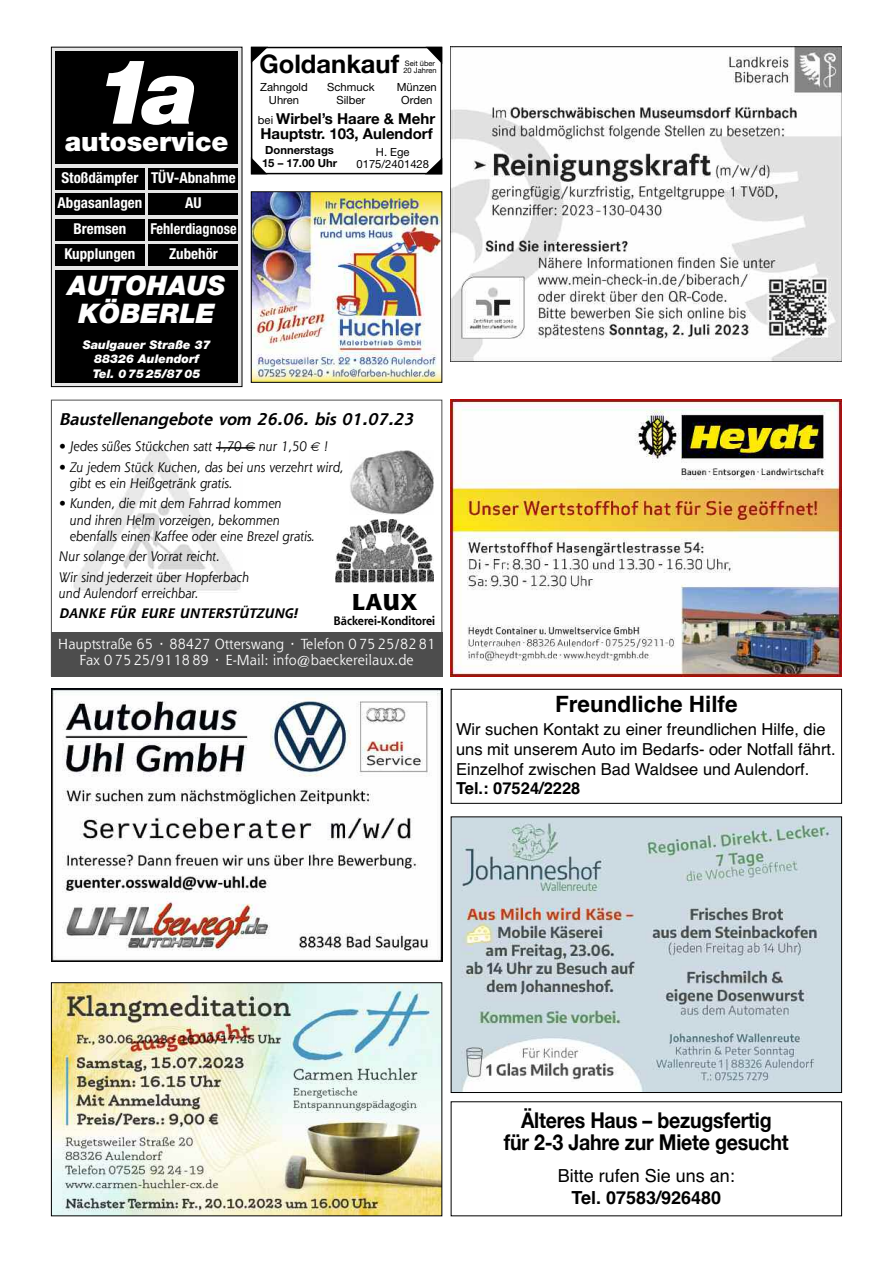
<style>
.page{position:relative;width:893px;height:1263px;background:#fff}
.page>*{position:absolute;margin:0;border:0;box-sizing:border-box;transform-origin:0 0}
.t1{font:italic 900 90px "Helvetica Neue";color:#fff}
.t2{font:italic 900 27px/28.5px "Helvetica Neue";color:#fff;text-align:center}
.t3{font:900 27px "Helvetica Neue";color:#fff}
.t4{font:700 25.5px "Helvetica Neue";color:#000}
.t5{font:700 22.5px "Helvetica";color:#000}
.t6{font:800 22.5px "Shannon";color:#000;scale:1.05 1}
.t7{font:700 21.75px/22.5px "Helvetica Neue";letter-spacing:-.01em;color:#000;text-align:center;scale:.9 1}
.t8{font:18px "Helvetica";color:#000}
.t9{font:700 18px "Helvetica";color:#000}
.t10{font:16.5px/19.8px "Helvetica";color:#000}
.t11{font:italic 700 16.5px "Shannon";color:#000}
.t12{font:700 16.5px "Helvetica";color:#000}
.t13{font:700 condensed 15px/25.5px "Helvetica Neue";color:#fff}
.t14{font:700 15px/15px "Helvetica Neue";color:#000}
.t15{font:700 condensed 15px "Helvetica Neue";color:#fff;scale:.95 1}
.t16{font:14.25px/16.8px "Shannon";color:#fff;text-align:center}
.t17{font:italic 13.5px/16.2px "Shannon";color:#000}
.t18{font:italic 700 13.5px "Shannon";color:#000}
.t19{font:italic 900 12px/14.4px "Helvetica Neue";color:#fff;text-align:center}
.t20{font:700 12px "Shannon";color:#000;scale:.93 1}
.t21{font:11.25px/12.8px "Helvetica Neue";color:#000;text-align:center}
.t22{font:700 11.25px/12.8px "Helvetica Neue";color:#000}
.t23{font:7.5px/7.5px "Helvetica Neue";color:#000}
.s1{font-weight:400;font-size:11.25px}
</style>
<div class="page">
<img style="left:51px;top:689px;width:391px;height:272px">
<img style="left:350px;top:450px;width:83px;height:65px">
<img style="left:73px;top:444px;width:168px;height:147px">
<div style="left:51px;top:632px;width:391px;height:44px;background:#4d4d4d"></div>
<img style="left:335px;top:519px;width:98px;height:63px">
<hr style="left:216px;top:447px;width:39px;height:2px;background:#000">
<img style="left:451px;top:400px;width:391px;height:276px">
<div style="left:451px;top:689px;width:391px;height:115px;border:1px solid #000"></div>
<div style="left:251px;top:47px;width:191px;height:127px;border:2px solid #000"></div>
<svg style="left:251px;top:47px;width:17px;height:16px"></svg>
<svg style="left:251px;top:157px;width:16px;height:17px"></svg>
<svg style="left:425px;top:158px;width:17px;height:16px"></svg>
<svg style="left:426px;top:47px;width:16px;height:17px"></svg>
<div style="left:52px;top:48px;width:190px;height:338px;background:#e6e6e6"></div>
<div style="left:51px;top:47px;width:191px;height:340px;border:1px solid #000"></div>
<div style="left:55px;top:51px;width:183px;height:113px;background:#000"></div>
<div style="left:55px;top:168px;width:90px;height:21px;background:#000"></div>
<div style="left:149px;top:168px;width:89px;height:21px;background:#000"></div>
<div style="left:55px;top:193px;width:90px;height:22px;background:#000"></div>
<div style="left:149px;top:193px;width:89px;height:22px;background:#000"></div>
<div style="left:55px;top:219px;width:90px;height:21px;background:#000"></div>
<div style="left:149px;top:219px;width:89px;height:21px;background:#000"></div>
<div style="left:55px;top:244px;width:90px;height:22px;background:#000"></div>
<div style="left:55px;top:270px;width:183px;height:113px;background:#000"></div>
<div style="left:149px;top:244px;width:89px;height:22px;background:#000"></div>
<img style="left:451px;top:47px;width:391px;height:314px">
<img style="left:253px;top:193px;width:187px;height:188px">
<div style="left:251px;top:191px;width:191px;height:192px;border:1px solid #000"></div>
<img style="left:53px;top:984px;width:387px;height:230px">
<div style="left:51px;top:982px;width:391px;height:234px;border:1px solid #000"></div>
<img style="left:453px;top:818px;width:387px;height:273px">
<div style="left:451px;top:816px;width:391px;height:277px;border:1px solid #000"></div>
<svg style="left:245px;top:447px;width:10px;height:2px"></svg>
<h1 class="t1" style="left:94px;top:59px;width:106px">1a</h1>
<h2 class="t3" style="left:65px;top:131px;width:165px">autoservice</h2>
<p class="t13" style="left:58px;top:166px;width:180px">Stoßdämpfer TÜV-Abnahme<br>Abgasanlagen</p>
<p class="t13" style="left:185px;top:191px;width:18px">AU</p>
<p class="t13" style="left:74px;top:217px;width:54px">Bremsen</p>
<p class="t15" style="left:150px;top:223px;width:92px">Fehlerdiagnose</p>
<p class="t13" style="left:65px;top:242px;width:72px">Kupplungen</p>
<h2 class="t2" style="left:68px;top:273px;width:159px">AUTOHAUS<br>KÖBERLE</h2>
<p class="t19" style="left:83px;top:338px;width:130px">Saulgauer Straße 37<br>88326 Aulendorf<br>Tel. 0 7525/8705</p>
<p class="t13" style="left:169px;top:242px;width:50px">Zubehör</p>
<h3 class="t4" style="left:259px;top:48px;width:141px">Goldankauf</h3>
<p class="t14" style="left:258px;top:111px;width:179px"><span class="s1">bei</span> Wirbel’s Haare &amp; Mehr<br>Hauptstr. 103, Aulendorf</p>
<p class="t22" style="left:262px;top:145px;width:77px">Donnerstags<br>15 – 17.00 Uhr</p>
<p class="t23" style="left:403px;top:60px;width:35px">Seit über<br>20 Jahren</p>
<p class="t21" style="left:260px;top:82px;width:49px">Zahngold<br>Uhren</p>
<p class="t21" style="left:327px;top:82px;width:49px">Schmuck<br>Silber</p>
<p class="t21" style="left:397px;top:82px;width:42px">Münzen<br>Orden</p>
<p class="t21" style="left:357px;top:146px;width:74px">H. Ege<br>0175/2401428</p>
<p class="t11" style="left:59px;top:413px;width:360px">Baustellenangebote vom 26.06. bis 01.07.23</p>
<p class="t17" style="left:59px;top:440px;width:184px">• Jedes süßes Stückchen satt 1,70</p>
<p class="t17" style="left:259px;top:440px;width:49px">nur 1,50</p>
<p class="t17" style="left:324px;top:440px;width:5px">!</p>
<p class="t17" style="left:70px;top:460px;width:275px;text-indent:-11px">• Zu jedem Stück Kuchen, das bei uns verzehrt wird, gibt es ein Heißgetränk gratis.</p>
<p class="t17" style="left:70px;top:497px;width:247px;text-indent:-11px">• Kunden, die mit dem Fahrrad kommen<br>und ihren Helm vorzeigen, bekommen ebenfalls einen Kaffee oder eine Brezel gratis.</p>
<p class="t17" style="left:59px;top:548px;width:192px;line-height:20.4px">Nur solange der Vorrat reicht.<br>Wir sind jederzeit über Hopferbach</p>
<p class="t17" style="left:59px;top:586px;width:141px">und Aulendorf erreichbar.</p>
<p class="t18" style="left:59px;top:609px;width:243px">DANKE FÜR EURE UNTERSTÜTZUNG!</p>
<h3 class="t6" style="left:352px;top:594px;width:64px">LAUX</h3>
<p class="t20" style="left:334px;top:616px;width:111px">Bäckerei-Konditorei</p>
<p class="t16" style="left:58px;top:637px;width:379px">Hauptstraße 65 · 88427 Otterswang · Telefon 0 75 25/82 81<br>Fax 0 75 25/9118 89 · E-Mail: info@baeckereilaux.de</p>
<h3 class="t5" style="left:555px;top:691px;width:184px">Freundliche Hilfe</h3>
<p class="t10" style="left:456px;top:719px;width:381px">Wir suchen Kontakt zu einer freundlichen Hilfe, die uns mit unserem Auto im Bedarfs- oder Notfall fährt.<br>Einzelhof zwischen Bad Waldsee und Aulendorf.</p>
<p class="t12" style="left:456px;top:779px;width:126px">Tel.: 07524/2228</p>
<h3 class="t7" style="left:504px;top:1108px;width:318px">Älteres Haus – bezugsfertig<br>für 2-3 Jahre zur Miete gesucht</h3>
<h3 class="t8" style="left:558px;top:1165px;width:179px">Bitte rufen Sie uns an:</h3>
<h3 class="t9" style="left:571px;top:1187px;width:151px">Tel. 07583/926480</h3>
</div>
